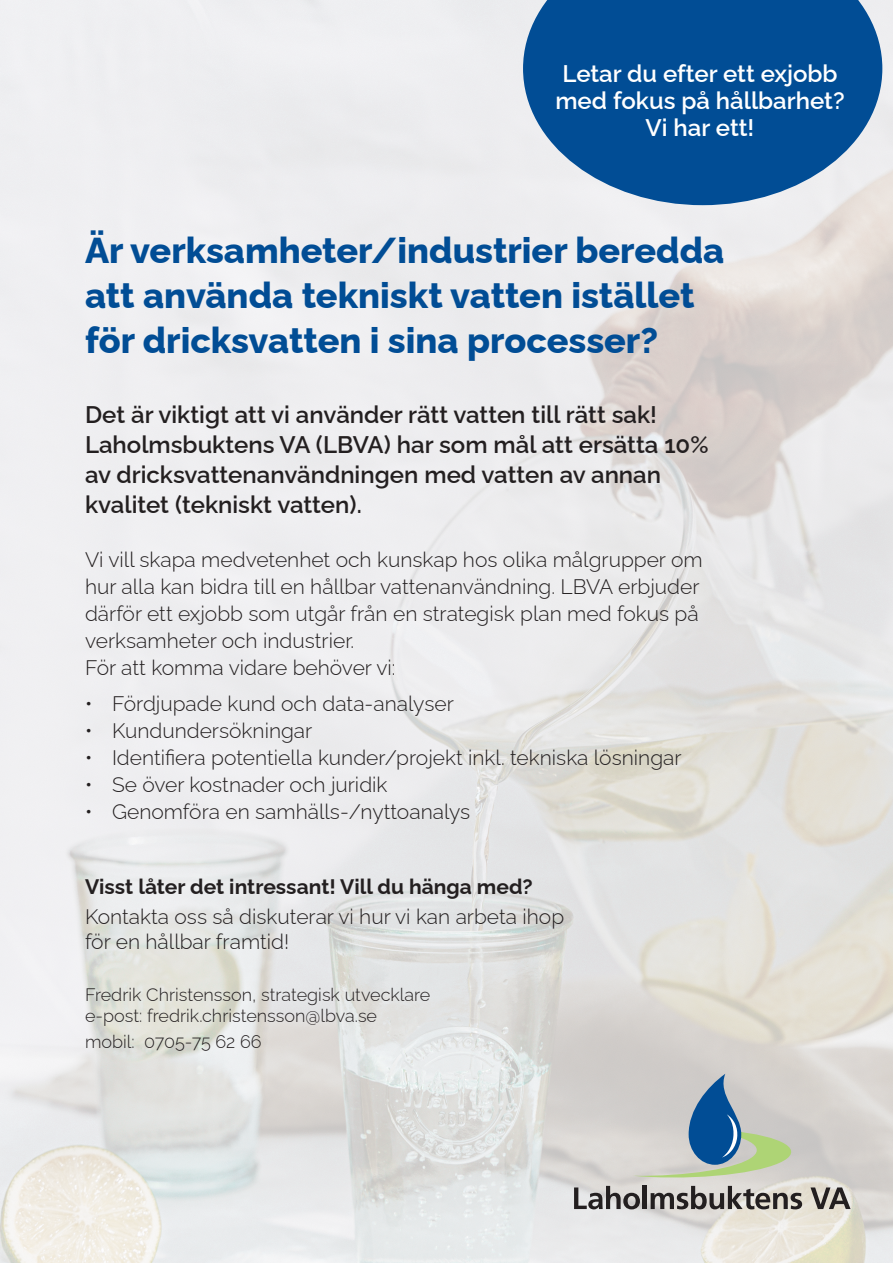
<style>
.page{position:relative;width:893px;height:1263px;background:#fff}
.page>*{position:absolute;margin:0;border:0;box-sizing:border-box;transform-origin:0 0}
.t1{font:800 36px/45px "Raleway";color:#014d95}
.t2{font:600 24px/30px "Raleway";color:#231f20}
.t3{font:600 24px/27px "Raleway";color:#fff}
.t4{font:300 21px/27px "Raleway";color:#231f20}
.t5{font:700 21px "Raleway";color:#231f20}
.t6{font:300 18px "Raleway";color:#231f20}
</style>
<div class="page">
<img style="left:0;top:0;width:893px;height:1263px">
<svg style="left:633px;top:1074px;width:170px;height:106px;background:#acb9ba"></svg>
<svg style="left:574px;top:1186px;width:66px;height:23px;background:#949291"></svg>
<hr style="left:643px;top:1186px;width:4px;height:23px;background:#231f20">
<svg style="left:651px;top:1186px;width:151px;height:23px;background:#95918e"></svg>
<svg style="left:810px;top:1187px;width:40px;height:22px"></svg>
<svg style="left:523px;top:0;width:359px;height:205px;background:#2565a2"></svg>
<p class="t3" style="left:555px;top:57px;width:291px">Letar du efter ett exjobb med fokus på hållbarhet?</p>
<p class="t3" style="left:646px;top:111px;width:110px">Vi har ett!</p>
<p class="t1" style="left:85px;top:224px;width:641px">Är verksamheter/industrier beredda att använda tekniskt vatten istället för dricksvatten i sina processer?</p>
<p class="t2" style="left:85px;top:397px;width:625px">Det är viktigt att vi använder rätt vatten till rätt sak!<br>Laholmsbuktens VA (LBVA) har som mål att ersätta 10% av dricksvattenanvändningen med vatten av annan kvalitet (tekniskt vatten).</p>
<p class="t4" style="left:85px;top:544px;width:619px">Vi vill skapa medvetenhet och kunskap hos olika målgrupper om hur alla kan bidra till en hållbar vattenanvändning. LBVA erbjuder därför ett exjobb som utgår från en strategisk plan med fokus på verksamheter och industrier.<br>För att komma vidare behöver vi:</p>
<p class="t4" style="left:85px;top:687px;width:370px">• Fördjupade kund och data-analyser</p>
<p class="t4" style="left:85px;top:714px;width:229px">• Kundundersökningar</p>
<p class="t4" style="left:85px;top:741px;width:598px">• Identifiera potentiella kunder/projekt inkl. tekniska lösningar</p>
<p class="t4" style="left:85px;top:768px;width:304px">• Se över kostnader och juridik</p>
<p class="t4" style="left:85px;top:795px;width:387px">• Genomföra en samhälls-/nyttoanalys</p>
<p class="t5" style="left:85px;top:870px;width:449px">Visst låter det intressant! Vill du hänga med?</p>
<p class="t4" style="left:85px;top:901px;width:481px;line-height:25.2px">Kontakta oss så diskuterar vi hur vi kan arbeta ihop för en hållbar framtid!</p>
<p class="t6" style="left:85px;top:980px;width:347px">Fredrik Christensson, strategisk utvecklare</p>
<p class="t6" style="left:85px;top:1002px;width:294px">e-post: fredrik.christensson@lbva.se</p>
<p class="t6" style="left:85px;top:1027px;width:178px">mobil: 0705-75 62 66</p>
</div>
